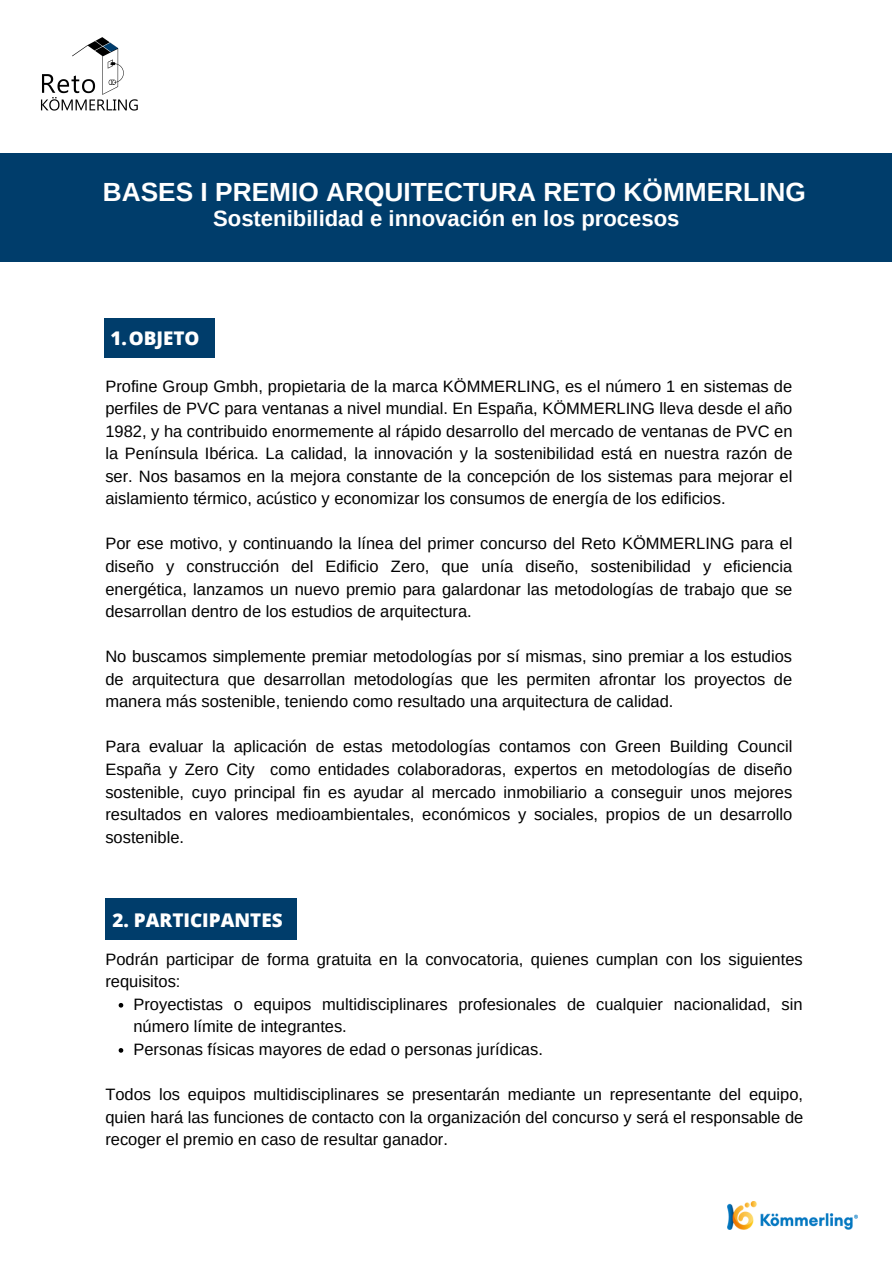
<style>
.page{position:relative;width:893px;height:1264px;background:#fff}
.page>*{position:absolute;margin:0;border:0;box-sizing:border-box;transform-origin:0 0}
.t1{font:700 26.25px "Arimo";color:#fff}
.t2{font:700 22.05px "Arimo";color:#fff}
.t3{font:800 18.9px "Open Sans";color:#fff}
.t4{font:16.5px/22.5px "Arimo";color:#000;text-align:justify}
</style>
<div class="page">
<img style="left:41px;top:37px;width:97px;height:74px">
<img style="left:727px;top:1201px;width:130px;height:28px">
<div style="left:104px;top:318px;width:110px;height:39px;background:#003d6b"></div>
<div style="left:105px;top:897px;width:191px;height:42px;background:#003d6b"></div>
<div style="left:0;top:153px;width:891px;height:108px;background:#003d6b"></div>
<svg style="left:119px;top:1003px;width:4px;height:4px"></svg>
<svg style="left:119px;top:1048px;width:4px;height:4px"></svg>
<h1 class="t1" style="left:103px;top:177px;width:704px">BASES I PREMIO ARQUITECTURA RETO KÖMMERLING</h1>
<h2 class="t2" style="left:213px;top:206px;width:468px">Sostenibilidad e innovación en los procesos</h2>
<p class="t3" style="left:110px;top:325px;width:91px">1.OBJETO</p>
<p class="t4" style="left:105px;top:374px;width:688px">Profine Group Gmbh, propietaria de la marca KÖMMERLING, es el número 1 en sistemas de perfiles de PVC para ventanas a nivel mundial. En España, KÖMMERLING lleva desde el año 1982, y ha contribuido enormemente al rápido desarrollo del mercado de ventanas de PVC en la Península Ibérica. La calidad, la innovación y la sostenibilidad está en nuestra razón de ser. Nos basamos en la mejora constante de la concepción de los sistemas para mejorar el aislamiento térmico, acústico y economizar los consumos de energía de los edificios.</p>
<p class="t4" style="left:105px;top:532px;width:688px">Por ese motivo, y continuando la línea del primer concurso del Reto KÖMMERLING para el diseño y construcción del Edificio Zero, que unía diseño, sostenibilidad y eficiencia energética, lanzamos un nuevo premio para galardonar las metodologías de trabajo que se desarrollan dentro de los estudios de arquitectura.</p>
<p class="t4" style="left:105px;top:645px;width:688px">No buscamos simplemente premiar metodologías por sí mismas, sino premiar a los estudios de arquitectura que desarrollan metodologías que les permiten afrontar los proyectos de manera más sostenible, teniendo como resultado una arquitectura de calidad.</p>
<p class="t4" style="left:105px;top:735px;width:688px">Para evaluar la aplicación de estas metodologías contamos con Green Building Council España y Zero City como entidades colaboradoras, expertos en metodologías de diseño sostenible, cuyo principal fin es ayudar al mercado inmobiliario a conseguir unos mejores resultados en valores medioambientales, económicos y sociales, propios de un desarrollo sostenible.</p>
<p class="t3" style="left:112px;top:906px;width:172px">2. PARTICIPANTES</p>
<p class="t4" style="left:105px;top:947px;width:698px">Podrán participar de forma gratuita en la convocatoria, quienes cumplan con los siguientes requisitos:</p>
<p class="t4" style="left:133px;top:992px;width:670px;text-align:left">Proyectistas o equipos multidisciplinares profesionales de cualquier nacionalidad, sin número límite de integrantes.<br>Personas físicas mayores de edad o personas jurídicas.</p>
<p class="t4" style="left:105px;top:1083px;width:699px">Todos los equipos multidisciplinares se presentarán mediante un representante del equipo, quien hará las funciones de contacto con la organización del concurso y será el responsable de recoger el premio en caso de resultar ganador.</p>
</div>
